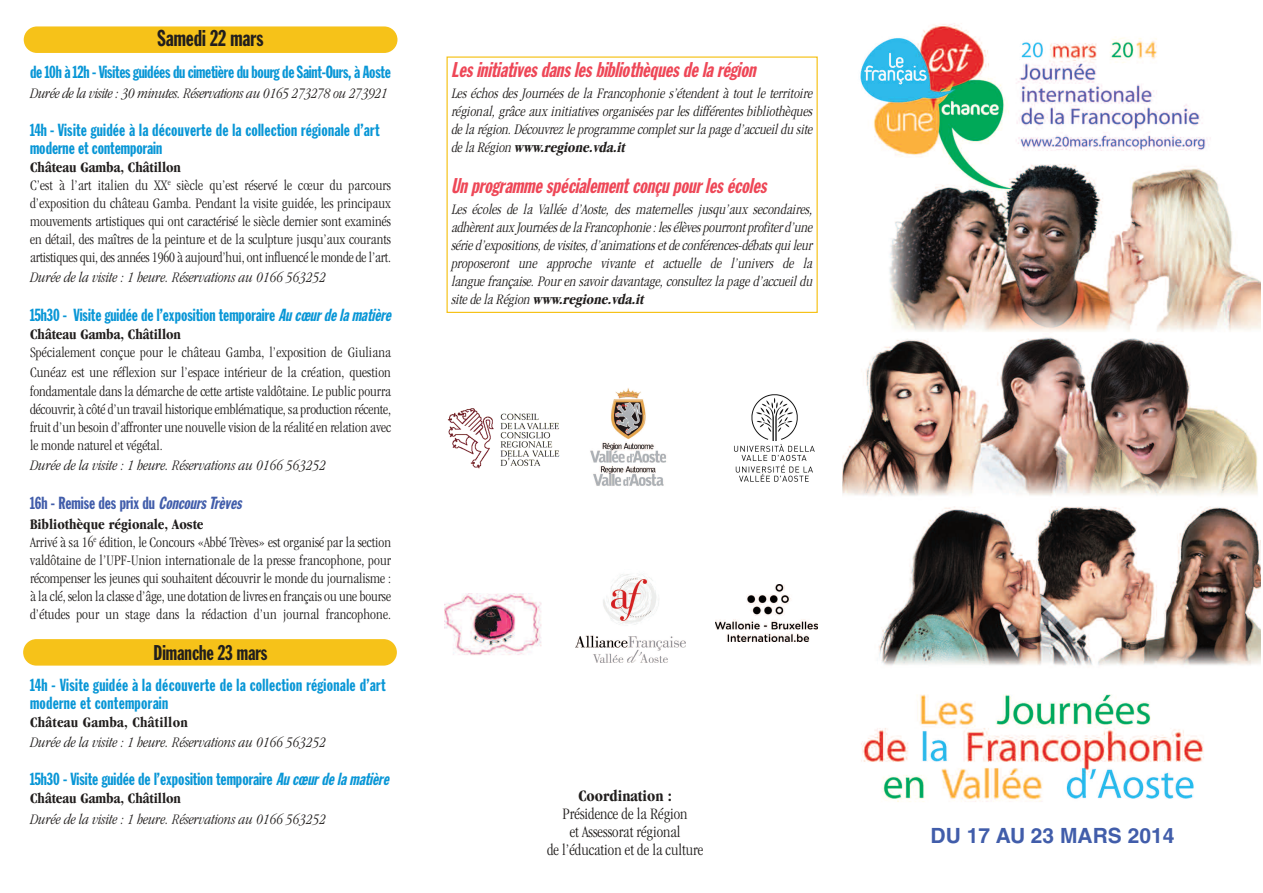
<style>
.page{position:relative;width:1263px;height:893px;background:#fff}
.page>*{position:absolute;margin:0;border:0;box-sizing:border-box;transform-origin:0 0}
.t1{font:22.5px "Franklin Gothic Extra Cond";color:#211e1d}
.t2{font:italic 21px "Franklin Gothic Extra Cond";color:#ee4757}
.t3{font:700 21px "Helvetica";color:#415daa}
.t4{font:21px "Franklin Gothic Extra Cond";color:#211e1d}
.t5{font:17.25px/18px "Franklin Gothic Extra Cond";color:#0896d6}
.t6{font:17.25px/18px "Franklin Gothic Extra Cond";letter-spacing:.02em;color:#0896d6}
.t7{font:17.25px "Franklin Gothic Extra Cond";color:#415daa}
.t8{font:300 condensed 16.5px/18px "Garamond";color:#211e1d;text-align:center}
.t9{font:700 condensed 16.5px "Garamond";color:#211e1d}
.t10{font:300 condensed 15px/18px "Garamond";color:#211e1d}
.t11{font:italic 300 condensed 15px/18px "Garamond";letter-spacing:.005em;color:#211e1d;text-align:justify}
.t12{font:italic 300 condensed 15px "Garamond";color:#211e1d}
.t13{font:italic 300 condensed 15px "Garamond";letter-spacing:-.02em;color:#211e1d}
.t14{font:700 condensed 15px "Garamond";color:#211e1d}
.t15{font:700 condensed 15px "Garamond";letter-spacing:.02em;color:#211e1d}
.s1{font-weight:700}
.s2{font-style:italic}
</style>
<div class="page">
<div style="left:24px;top:26px;width:373px;height:27px;background:#f6c219;border-radius:13px"></div>
<div style="left:446px;top:56px;width:372px;height:257px;border:1px solid #f6c219"></div>
<div style="left:23px;top:639px;width:374px;height:27px;background:#f6c219;border-radius:13px"></div>
<img style="left:842px;top:23px;width:418px;height:779px">
<img style="left:590px;top:388px;width:77px;height:98px">
<img style="left:447px;top:408px;width:113px;height:61px">
<img style="left:576px;top:574px;width:109px;height:89px">
<img style="left:445px;top:593px;width:96px;height:62px">
<img style="left:715px;top:584px;width:102px;height:57px">
<img style="left:734px;top:394px;width:81px;height:88px">
<h1 class="t1" style="left:158px;top:30px;width:107px">Samedi 22 mars</h1>
<p class="t5" style="left:30px;top:64px;width:362px">de 10h à 12h - Visites guidées du cimetière du bourg de Saint-Ours, à Aoste</p>
<p class="t13" style="left:30px;top:88px;width:359px">Durée de la visite : 30 minutes. Réservations au 0165 273278 ou 273921</p>
<p class="t5" style="left:30px;top:122px;width:351px">14h - Visite guidée à la découverte de la collection régionale d’art moderne et contemporain</p>
<p class="t10" style="left:30px;top:159px;width:362px"><span class="s1">Château Gamba, Châtillon<br></span>C’est à l’art italien du XX<sup>e</sup> siècle qu’est réservé le cœur du parcours d’exposition du château Gamba. Pendant la visite guidée, les principaux mouvements artistiques qui ont caractérisé le siècle dernier sont examinés en détail, des maîtres de la peinture et de la sculpture jusqu’aux courants artistiques qui, des années 1960 à aujourd’hui, ont influencé le monde de l’art.</p>
<p class="t12" style="left:30px;top:271px;width:298px">Durée de la visite : 1 heure. Réservations au 0166 563252</p>
<p class="t5" style="left:30px;top:307px;width:366px">15h30 - Visite guidée de l’exposition temporaire <span class="s2">Aucœurdelamatière</span></p>
<p class="t14" style="left:30px;top:328px;width:153px">Château Gamba, Châtillon</p>
<p class="t10" style="left:30px;top:344px;width:362px;line-height:19.6px;text-align:justify">Spécialement conçue pour le château Gamba, l’exposition de Giuliana Cunéaz est une réflexion sur l’espace intérieur de la création, question fondamentale dans la démarche de cette artiste valdôtaine. Le public pourra</p>
<p class="t10" style="left:30px;top:402px;width:362px;text-align:justify">découvrir, à côté d’un travail historique emblématique, sa production récente, fruit d’un besoin d’affronter une nouvelle vision de la réalité en relation avec le monde naturel et végétal.</p>
<p class="t12" style="left:30px;top:460px;width:298px">Durée de la visite : 1 heure. Réservations au 0166 563252</p>
<p class="t7" style="left:30px;top:497px;width:216px">16h - Remise des prix du <span class="s2">ConcoursTrèves</span></p>
<p class="t10" style="left:30px;top:516px;width:362px"><span class="s1">Bibliothèque régionale, Aoste<br></span>Arrivé à sa 16<sup>e</sup> édition, le Concours «Abbé Trèves» est organisé par la section valdôtaine de l’UPF-Union internationale de la presse francophone, pour récompenser les jeunes qui souhaitent découvrir le monde du journalisme : à la clé, selon la classe d’âge, une dotation de livres en français ou une bourse d’études pour un stage dans la rédaction d’un journal francophone.</p>
<h2 class="t4" style="left:153px;top:645px;width:116px">Dimanche 23 mars</h2>
<p class="t6" style="left:30px;top:677px;width:357px">14h - Visite guidée à la découverte de la collection régionale d’art moderne et contemporain</p>
<p class="t15" style="left:30px;top:717px;width:160px">Château Gamba, Châtillon</p>
<p class="t12" style="left:30px;top:736px;width:298px">Durée de la visite : 1 heure. Réservations au 0166 563252</p>
<p class="t5" style="left:30px;top:771px;width:363px">15h30 - Visite guidée de l’exposition temporaire <span class="s2">Aucœurdelamatière</span></p>
<p class="t14" style="left:30px;top:792px;width:153px">Château Gamba, Châtillon</p>
<p class="t12" style="left:30px;top:813px;width:298px">Durée de la visite : 1 heure. Réservations au 0166 563252</p>
<h2 class="t2" style="left:451px;top:62px;width:310px">Les initiatives dans les bibliothèques de la région</h2>
<p class="t11" style="left:451px;top:86px;width:365px">Les échos des Journées de la Francophonie s’étendent à tout le territoire régional, grâce aux initiatives organisées p ar les différentes bibliothèques de la région. Découvrez le programme complet sur la p age d ’accueil du site de la Région <span class="s1">www.regione.vda.it</span></p>
<h2 class="t2" style="left:451px;top:178px;width:321px">Un programme spécialement conçu pour les écoles</h2>
<p class="t11" style="left:451px;top:201px;width:365px">Les écoles de la Vallée d ’Aoste, des maternelles jusqu’aux secondaires, adhèrent auxJournées de la Francophonie : les élèves pourront profiter d ’une série d ’expositions, de visites, d ’animations et de conférences-débats qui leur proposeront une approche vivante et actuelle de l’univers de la langue française. Pour en savoir davantage, consultez la p age d ’accueil du site de la Région <span class="s1">www.regione.vda.it</span></p>
<p class="t9" style="left:578px;top:789px;width:95px">Coordination :</p>
<p class="t8" style="left:547px;top:806px;width:158px">Présidence de la Région<br>et Assessorat régional<br>de l’éducation et de la culture</p>
<h2 class="t3" style="left:930px;top:828px;width:245px">DU 17 AU 23 MARS 2014</h2>
</div>
